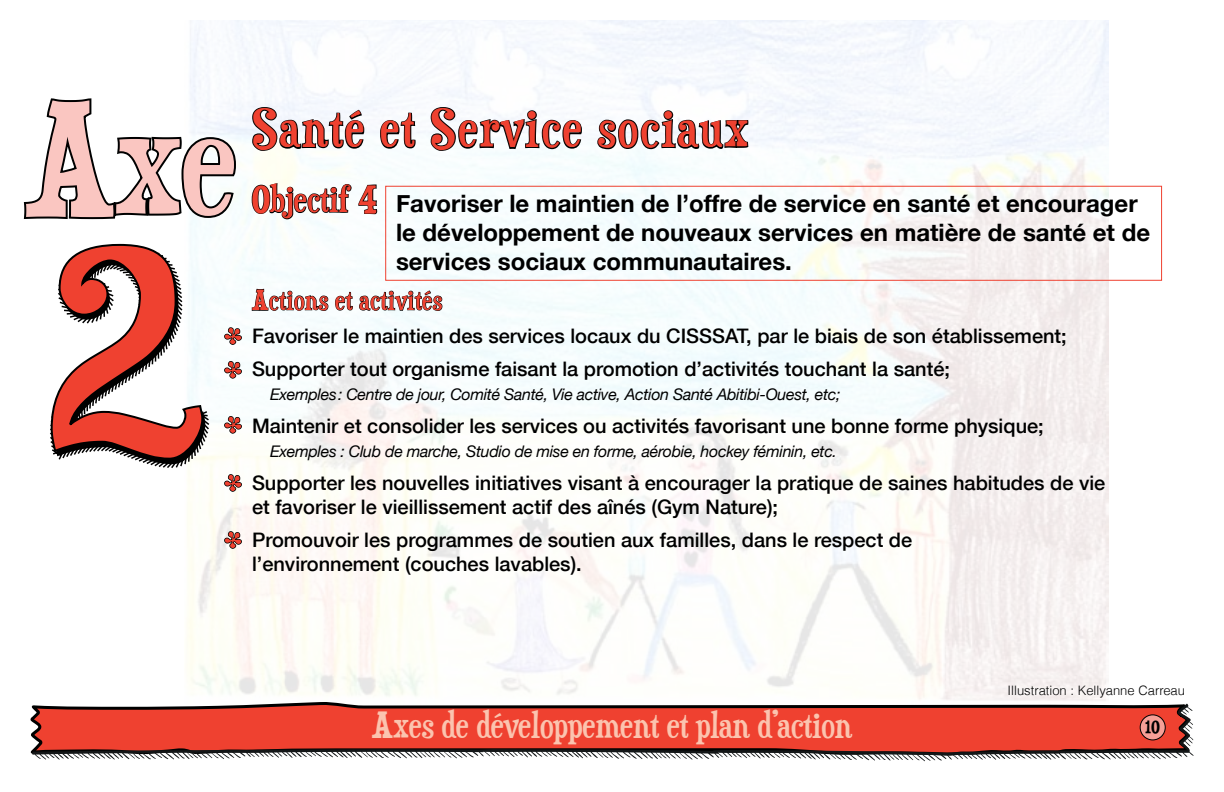
<style>
.page{position:relative;width:1224px;height:792px;background:#fff}
.page>*{position:absolute;margin:0;border:0;box-sizing:border-box;transform-origin:0 0}
.t1{font:50px "Duality";letter-spacing:.05em;color:#ef4130}
.t2{font:34px "Duality";color:#fbc4af}
.t3{font:26px "Duality";letter-spacing:.025em;color:#ef4130}
.t4{font:700 24px/28.8px "Helvetica Neue";color:#000}
.t5{font:500 20px/24px "Helvetica Neue";color:#000}
.t6{font:italic 16px "Helvetica Neue";letter-spacing:-.02em;color:#000}
.t7{font:16px "Duality";color:#000}
.t8{font:300 13px "Helvetica";color:#000}
.s1{font-family:"Duality";font-weight:400;font-size:34px;color:#ef4130}
</style>
<div class="page">
<svg style="left:32px;top:704px;width:1162px;height:57px;background:#cf5448"></svg>
<svg style="left:1140px;top:715px;width:25px;height:25px"></svg>
<div style="left:1140px;top:714px;width:26px;height:26px;border:1px solid #000;border-radius:50%"></div>
<svg style="left:251px;top:106px;width:114px;height:46px"></svg>
<svg style="left:379px;top:112px;width:38px;height:38px"></svg>
<svg style="left:429px;top:106px;width:154px;height:46px"></svg>
<svg style="left:596px;top:109px;width:153px;height:67px"></svg>
<svg style="left:251px;top:182px;width:127px;height:38px"></svg>
<svg style="left:251px;top:282px;width:102px;height:46px"></svg>
<svg style="left:359px;top:290px;width:84px;height:21px"></svg>
<svg style="left:23px;top:96px;width:215px;height:125px"></svg>
<svg style="left:50px;top:243px;width:161px;height:227px"></svg>
<div style="left:385px;top:186px;width:777px;height:95px;border:1px solid #ef4130"></div>
<svg style="left:223px;top:321px;width:20px;height:25px"></svg>
<svg style="left:223px;top:354px;width:20px;height:26px"></svg>
<svg style="left:223px;top:409px;width:20px;height:26px"></svg>
<svg style="left:223px;top:467px;width:20px;height:26px"></svg>
<svg style="left:223px;top:525px;width:20px;height:25px"></svg>
<h1 class="t1" style="left:252px;top:97px;width:497px">Santé et Service sociaux</h1>
<p class="t4" style="left:396px;top:189px;width:756px;text-indent:-144px"><span class="s1">Objectif 4</span> Favoriser le maintien de l’offre de service en santé et encourager le développement de nouveaux services en matière de santé et de services sociaux communautaires.</p>
<h3 class="t3" style="left:252px;top:284px;width:192px">Actions et activités</h3>
<p class="t5" style="left:252px;top:319px;width:816px;line-height:33px">Favoriser le maintien des services locaux du CISSSAT, par le biais de son établissement;<br>Supporter tout organisme faisant la promotion d’activités touchant la santé;</p>
<p class="t6" style="left:270px;top:385px;width:572px">Exemples: Centre de jour, Comité Santé, Vie active, Action Santé Abitibi-Ouest, etc;</p>
<p class="t5" style="left:252px;top:414px;width:793px">Maintenir et consolider les services ou activités favorisant une bonne forme physique;</p>
<p class="t6" style="left:270px;top:442px;width:569px">Exemples : Club de marche, Studio de mise en forme, aérobie, hockey féminin, etc.</p>
<p class="t5" style="left:252px;top:471px;width:855px">Supporter les nouvelles initiatives visant à encourager la pratique de saines habitudes de vie et favoriser le vieillissement actif des aînés (Gym Nature);</p>
<p class="t5" style="left:252px;top:528px;width:662px">Promouvoir les programmes de soutien aux familles, dans le respect de l’environnement (couches lavables).</p>
<p class="t8" style="left:1008px;top:682px;width:179px">Illustration : Kellyanne Carreau</p>
<h2 class="t2" style="left:372px;top:704px;width:482px">Axes de développement et plan d’action</h2>
<p class="t7" style="left:1145px;top:717px;width:16px">10</p>
</div>
